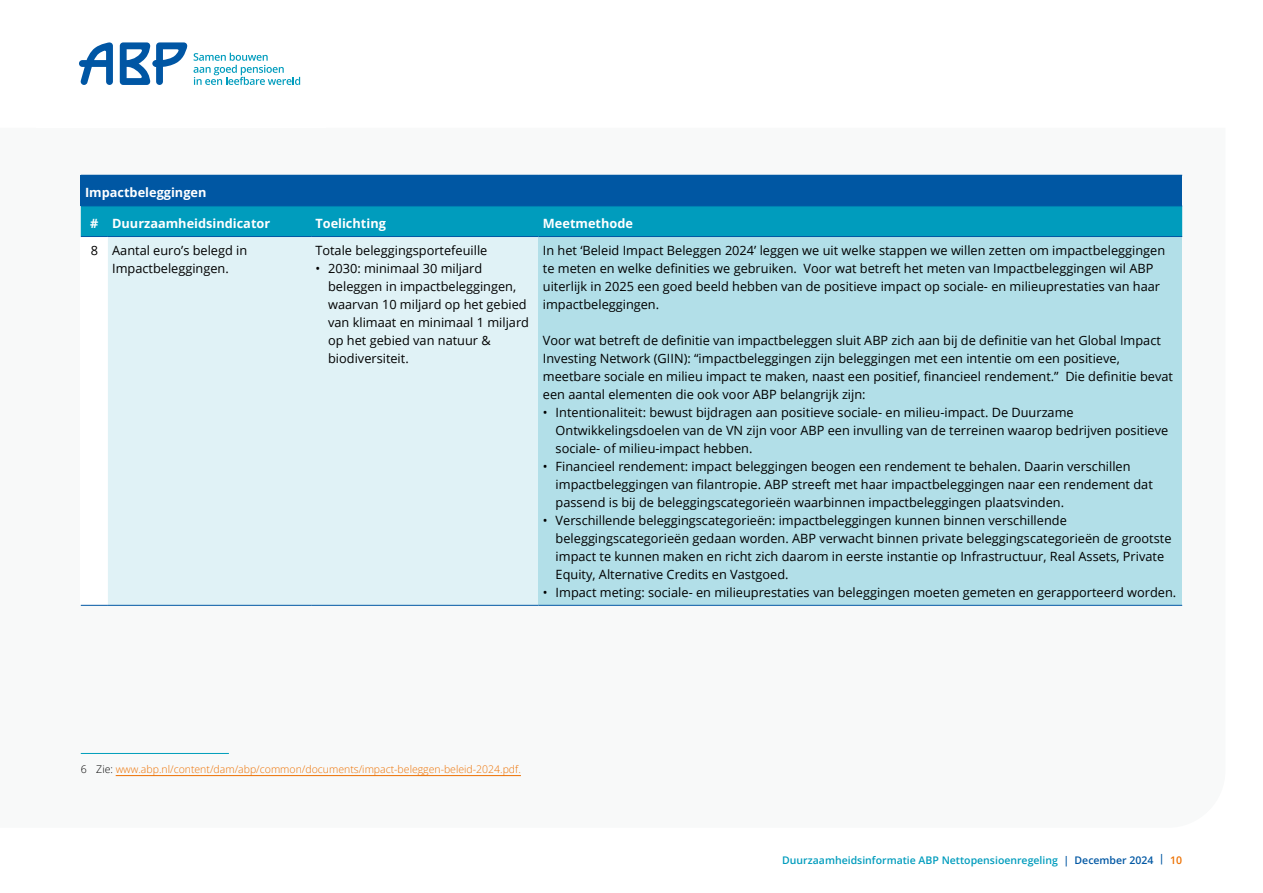
<style>
.page{position:relative;width:1263px;height:893px;background:#fff}
.page>*{position:absolute;margin:0;border:0;box-sizing:border-box;transform-origin:0 0}
.t1{font:12.75px/18px "Open Sans";color:#000}
.t2{font:700 12.75px "Open Sans";color:#fff}
.t3{font:300 10.5px "Open Sans";color:#ed7102}
.t4{font:600 10.5px "Open Sans";color:#009cbd}
.s1{color:#000}
.s2{color:#0057a3}
.s3{color:#ed7102}
</style>
<div class="page">
<svg style="left:79px;top:42px;width:108px;height:43px"></svg>
<svg style="left:194px;top:53px;width:106px;height:32px"></svg>
<div style="left:81px;top:175px;width:1101px;height:31px;background:#0057a3"></div>
<div style="left:108px;top:237px;width:431px;height:368px;background:#e0f2f6"></div>
<div style="left:539px;top:236px;width:643px;height:369px;background:#b2dfe8"></div>
<svg style="left:81px;top:605px;width:27px;height:1px"></svg>
<hr style="left:108px;top:605px;width:203px;height:1px;background:#0057a3">
<hr style="left:311px;top:605px;width:228px;height:1px;background:#0057a3">
<hr style="left:539px;top:605px;width:643px;height:1px;background:#0057a3">
<div style="left:81px;top:206px;width:1101px;height:31px;background:#009cbd"></div>
<hr style="left:108px;top:236px;width:203px;height:1px;background:#0057a3">
<hr style="left:311px;top:236px;width:228px;height:1px;background:#0057a3">
<hr style="left:116px;top:775px;width:405px;height:1px;background:#ed7102">
<hr style="left:81px;top:753px;width:148px;height:1px;background:#009ebb">
<p class="t2" style="left:85px;top:184px;width:123px">Impactbeleggingen</p>
<p class="t2" style="left:90px;top:214px;width:181px"># Duurzaamheidsindicator</p>
<p class="t2" style="left:315px;top:214px;width:72px">Toelichting</p>
<p class="t2" style="left:543px;top:214px;width:92px">Meetmethode</p>
<p class="t1" style="left:91px;top:241px;width:158px;text-align:center">8 Aantal euro’s belegd in<br>Impactbeleggingen.</p>
<p class="t1" style="left:315px;top:241px;width:173px">Totale beleggingsportefeuille</p>
<p class="t1" style="left:543px;top:241px;width:624px">In het ‘Beleid Impact Beleggen 2024’ leggen we uit welke stappen we willen zetten om impactbeleggingen te meten en welke definities we gebruiken. Voor wat betreft het meten van Impactbeleggingen wil ABP uiterlijk in 2025 een goed beeld hebben van de positieve impact op sociale- en milieuprestaties van haar impactbeleggingen.</p>
<p class="t1" style="left:543px;top:331px;width:632px">Voor wat betreft de definitie van impactbeleggen sluit ABP zich aan bij de definitie van het Global Impact Investing Network (GIIN): “impactbeleggingen zijn beleggingen met een intentie om een positieve, meetbare sociale en milieu impact te maken, naast een positief, financieel rendement.” Die definitie bevat een aantal elementen die ook voor ABP belangrijk zijn:</p>
<p class="t1" style="left:556px;top:403px;width:614px;text-indent:-13px">• Intentionaliteit: bewust bijdragen aan positieve sociale- en milieu-impact. De Duurzame<br>Ontwikkelingsdoelen van de VN zijn voor ABP een invulling van de terreinen waarop bedrijven positieve sociale- of milieu-impact hebben.</p>
<p class="t1" style="left:556px;top:457px;width:599px;text-indent:-13px">• Financieel rendement: impact beleggingen beogen een rendement te behalen. Daarin verschillen impactbeleggingen van filantropie. ABP streeft met haar impactbeleggingen naar een rendement dat passend is bij de beleggingscategorieën waarbinnen impactbeleggingen plaatsvinden.</p>
<p class="t1" style="left:556px;top:511px;width:617px;text-indent:-13px">• Verschillende beleggingscategorieën: impactbeleggingen kunnen binnen verschillende beleggingscategorieën gedaan worden. ABP verwacht binnen private beleggingscategorieën de grootste impact te kunnen maken en richt zich daarom in eerste instantie op Infrastructuur, Real Assets, Private Equity, Alternative Credits en Vastgoed.</p>
<p class="t1" style="left:543px;top:583px;width:635px">• Impact meting: sociale- en milieuprestaties van beleggingen moeten gemeten en gerapporteerd worden.</p>
<p class="t1" style="left:328px;top:259px;width:202px;text-indent:-13px">• 2030: minimaal 30 miljard beleggen in impactbeleggingen, waarvan 10 miljard op het gebied van klimaat en minimaal 1 miljard op het gebied van natuur &amp; biodiversiteit.</p>
<p class="t3" style="left:81px;top:762px;width:442px"><span class="s1">6 Zie:</span> www.abp.nl/content/dam/abp/common/documents/impact-beleggen-beleid-2024.pdf.</p>
<p class="t4" style="left:782px;top:853px;width:401px">Duurzaamheidsinformatie ABP Nettopensioenregeling <span class="s2">| December 2024 |</span> <span class="s3">10</span></p>
</div>
